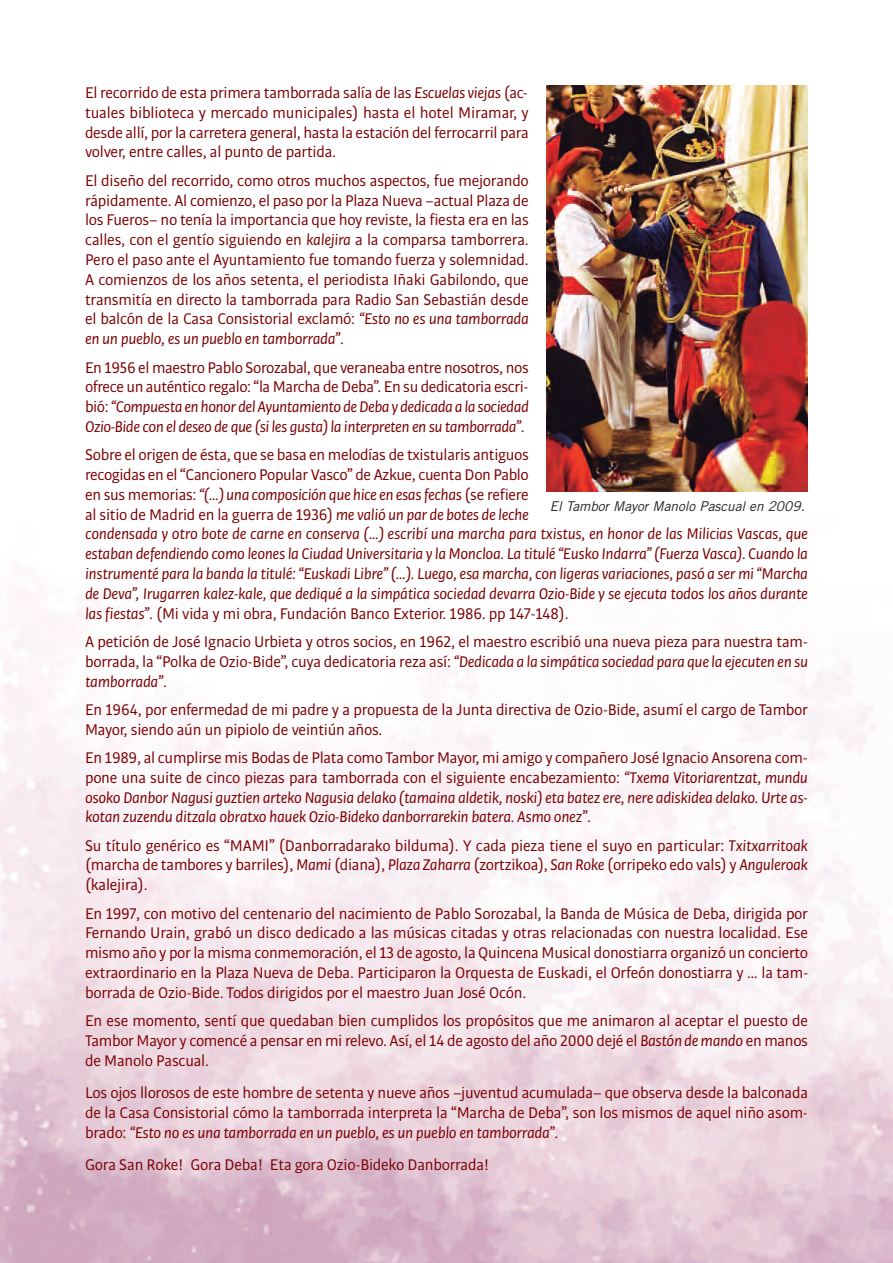
<style>
.page{position:relative;width:893px;height:1263px;background:#fff}
.page>*{position:absolute;margin:0;border:0;box-sizing:border-box;transform-origin:0 0}
.t1{font:16.5px/19.8px "Bulo";letter-spacing:-.015em;color:#7a0003;text-align:justify}
.t2{font:italic 16.5px/19.8px "Bulo";letter-spacing:-.015em;color:#7a0003}
.t3{font:italic 13.5px "Trade Gothic LT Std";color:#231f20}
.s1{font-style:italic}
.s2{font-style:normal}
</style>
<div class="page">
<img style="left:0;top:471px;width:893px;height:792px">
<img style="left:547px;top:85px;width:261px;height:406px">
<p class="t1" style="left:85px;top:84px;width:445px">El recorrido de esta primera tamborrada salía de las <span class="s1">Escuelas viejas</span> (ac&shy;tuales biblioteca y mercado municipales) hasta el hotel Miramar, y desde allí, por la carretera general, hasta la estación del ferrocarril para volver, entre calles, al punto de partida.</p>
<p class="t1" style="left:85px;top:172px;width:445px">El diseño del recorrido, como otros muchos aspectos, fue mejorando rápidamente. Al comienzo, el paso por la Plaza Nueva –actual Plaza de los Fueros– no tenía la importancia que hoy reviste, la fiesta era en las calles, con el gentío siguiendo en <span class="s1">kalejira</span> a la comparsa tamborrera.<br>Pero el paso ante el Ayuntamiento fue tomando fuerza y solemnidad.<br>A comienzos de los años setenta, el periodista Iñaki Gabilondo, que transmitía en directo la tamborrada para Radio San Sebastián desde el balcón de la Casa Consistorial exclamó: <span class="s1">“Esto no es una tamborrada en un pueblo, es un pueblo en tamborrada”</span>.</p>
<p class="t1" style="left:85px;top:358px;width:445px">En 1956 el maestro Pablo Sorozabal, que veraneaba entre nosotros, nos ofrece un auténtico regalo: “la Marcha de Deba”. En su dedicatoria escri&shy;bió: <span class="s1">“Compuesta en honor del Ayuntamiento de Deba y dedicada a la sociedad Ozio-Bide con el deseo de que (si les gusta) la interpreten en su tamborrada”</span>.</p>
<p class="t2" style="left:85px;top:446px;width:724px"><span class="s2">Sobre el origen de ésta, que se basa en melodías de txistularis antiguos<br>recogidas en el “Cancionero Popular Vasco” de Azkue, cuenta Don Pablo<br>en sus memorias:</span> “(…) una composición que hice en esas fechas <span class="s2">(se refiere<br>al sitio de Madrid en la guerra de 1936)</span> me valió un par de botes de leche<br>condensada y otro bote de carne en conserva (…) escribí una marcha para txistus, en honor de las Milicias Vascas, que estaban defendiendo como leones la Ciudad Universitaria y la Moncloa. La titulé “Eusko Indarra” (Fuerza Vasca). Cuando la instrumenté para la banda la titulé: “Euskadi Libre” (…). Luego, esa marcha, con ligeras variaciones, pasó a ser mi “Marcha de Deva”, Irugarren kalez-kale, que dediqué a la simpática sociedad devarra Ozio-Bide y se ejecuta todos los años durante las fiestas”<span class="s2">. (Mi vida y mi obra, Fundación Banco Exterior. 1986. pp 147-148).</span></p>
<p class="t1" style="left:85px;top:633px;width:725px">A petición de José Ignacio Urbieta y otros socios, en 1962, el maestro escribió una nueva pieza para nuestra tam&shy;borrada, la “Polka de Ozio-Bide”, cuya dedicatoria reza así: <span class="s1">“Dedicada a la simpática sociedad para que la ejecuten en su tamborrada”</span>.</p>
<p class="t1" style="left:85px;top:701px;width:724px">En 1964, por enfermedad de mi padre y a propuesta de la Junta directiva de Ozio-Bide, asumí el cargo de Tambor<br>Mayor, siendo aún un pipiolo de veintiún años.</p>
<p class="t2" style="left:85px;top:749px;width:724px;text-align:justify"><span class="s2">En 1989, al cumplirse mis Bodas de Plata como Tambor Mayor, mi amigo y compañero José Ignacio Ansorena com&shy;pone una suite de cinco piezas para tamborrada con el siguiente encabezamiento:</span> “Txema Vitoriarentzat, mundu osoko Danbor Nagusi guztien arteko Nagusia delako (tamaina aldetik, noski) eta batez ere, nere adiskidea delako. Urte as&shy;kotan zuzendu ditzala obratxo hauek Ozio-Bideko danborrarekin batera. Asmo onez”<span class="s2">.</span></p>
<p class="t1" style="left:85px;top:836px;width:724px">Su título genérico es “MAMI” (Danborradarako bilduma). Y cada pieza tiene el suyo en particular: <span class="s1">Txitxarritoak </span>(marcha de tambores y barriles), <span class="s1">Mami</span> (diana), <span class="s1">Plaza Zaharra</span> (zortzikoa), <span class="s1">San Roke</span> (orripeko edo vals) y <span class="s1">Anguleroak </span>(kalejira).</p>
<p class="t1" style="left:85px;top:904px;width:725px">En 1997, con motivo del centenario del nacimiento de Pablo Sorozabal, la Banda de Música de Deba, dirigida por Fernando Urain, grabó un disco dedicado a las músicas citadas y otras relacionadas con nuestra localidad. Ese mismo año y por la misma conmemoración, el 13 de agosto, la Quincena Musical donostiarra organizó un concierto extraordinario en la Plaza Nueva de Deba. Participaron la Orquesta de Euskadi, el Orfeón donostiarra y … la tam&shy;borrada de Ozio-Bide. Todos dirigidos por el maestro Juan José Ocón.</p>
<p class="t1" style="left:85px;top:1012px;width:724px">En ese momento, sentí que quedaban bien cumplidos los propósitos que me animaron al aceptar el puesto de Tambor Mayor y comencé a pensar en mi relevo. Así, el 14 de agosto del año 2000 dejé el <span class="s1">Bastón de mando</span> en manos de Manolo Pascual.</p>
<p class="t1" style="left:85px;top:1084px;width:724px">Los ojos llorosos de este hombre de setenta y nueve años –juventud acumulada– que observa desde la balconada de la Casa Consistorial cómo la tamborrada interpreta la “Marcha de Deba”, son los mismos de aquel niño asom&shy;brado: <span class="s1">“Esto no es una tamborrada en un pueblo, es un pueblo en tamborrada”</span>.</p>
<p class="t1" style="left:85px;top:1156px;width:406px">Gora San Roke! Gora Deba! Eta gora Ozio-Bideko Danborrada!</p>
<p class="t3" style="left:550px;top:502px;width:256px">El Tambor Mayor Manolo Pascual en 2009.</p>
</div>
